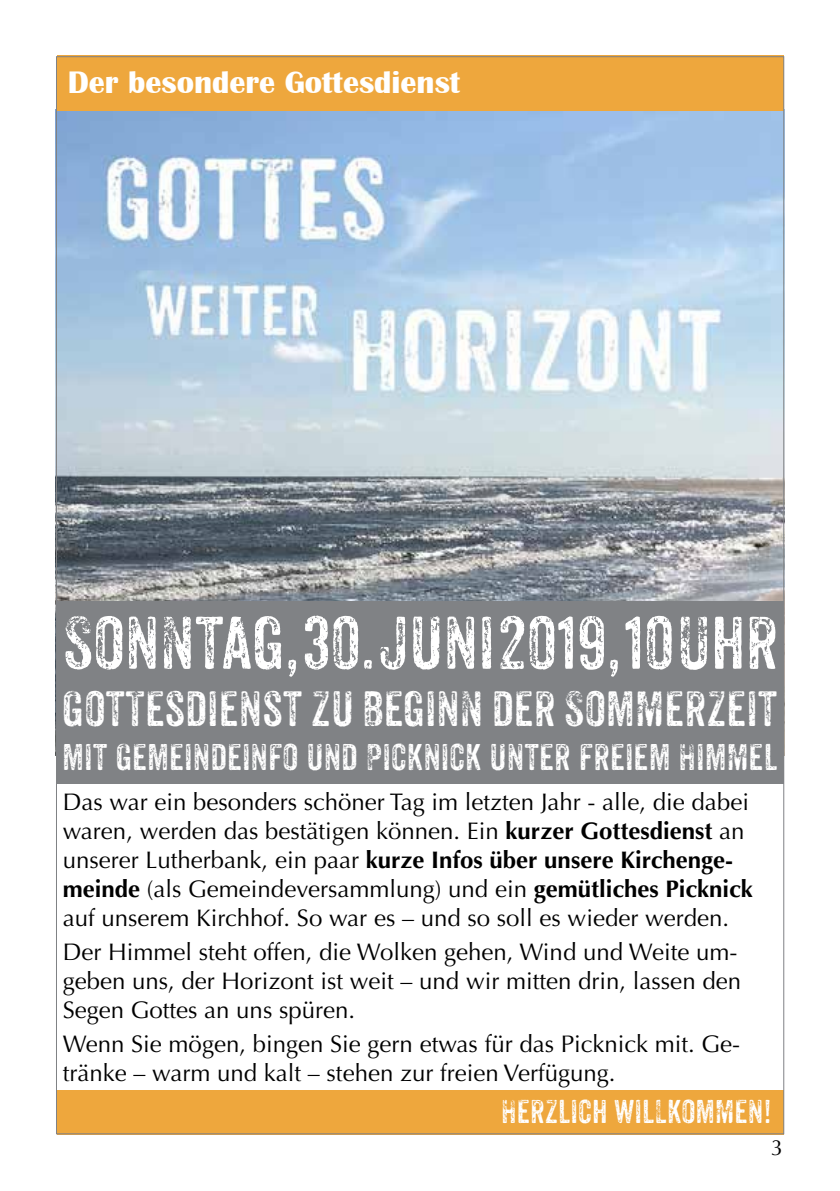
<style>
.page{position:relative;width:840px;height:1191px;background:#fff}
.page>*{position:absolute;margin:0;border:0;box-sizing:border-box;transform-origin:0 0}
.t1{font:72px "Anodyne";letter-spacing:-.005em;color:#fff}
.t2{font:48px "Anodyne";color:#fff}
.t3{font:36px "Anodyne";color:#fff}
.t4{font:700 32px "Britannic";color:#fff}
.t5{font:32px "Anodyne";color:#fff}
.t6{font:24px/28.8px "Optima";color:#000}
.t7{font:22px "Optima";color:#000}
.s1{font-weight:700}
</style>
<div class="page">
<img style="left:58px;top:111px;width:723px;height:490px">
<div style="left:57px;top:601px;width:725px;height:182px;background:#808285"></div>
<div style="left:57px;top:55px;width:726px;height:56px;background:#eea73d"></div>
<div style="left:57px;top:1090px;width:726px;height:44px;background:#eea73d"></div>
<h3 class="t4" style="left:68px;top:64px;width:394px">Der besondere Gottesdienst</h3>
<h1 class="t1" style="left:62px;top:599px;width:717px">SONNTAG, 30. JUNI 2019, 10 UHR</h1>
<h2 class="t2" style="left:62px;top:680px;width:716px">GOTTESDIENST ZU BEGINN DER SOMMERZEIT</h2>
<h3 class="t3" style="left:62px;top:735px;width:716px">MIT GEMEINDEINFO UND PICKNICK UNTER FREIEM HIMMEL</h3>
<p class="t6" style="left:63px;top:788px;width:691px">Das war ein besonders schöner Tag im letzten Jahr - alle, die dabei waren, werden das bestätigen können. Ein <span class="s1">kurzer Gottesdienst</span> an unserer Lutherbank, ein paar <span class="s1">kurze Infos über unsere Kirchenge&shy;meinde</span> (als Gemeindeversammlung) und ein <span class="s1">gemütliches Picknick </span>auf unserem Kirchhof. So war es – und so soll es wieder werden.</p>
<p class="t6" style="left:63px;top:938px;width:679px">Der Himmel steht offen, die Wolken gehen, Wind und Weite um&shy;geben uns, der Horizont ist weit – und wir mitten drin, lassen den<br>Segen Gottes an uns spüren.</p>
<p class="t6" style="left:63px;top:1030px;width:678px">Wenn Sie mögen, bingen Sie gern etwas für das Picknick mit. Ge&shy;tränke – warm und kalt – stehen zur freien Verfügung.</p>
<h3 class="t5" style="left:501px;top:1092px;width:272px">HERZLICH WILLKOMMEN!</h3>
<p class="t7" style="left:770px;top:1134px;width:14px">3</p>
</div>
